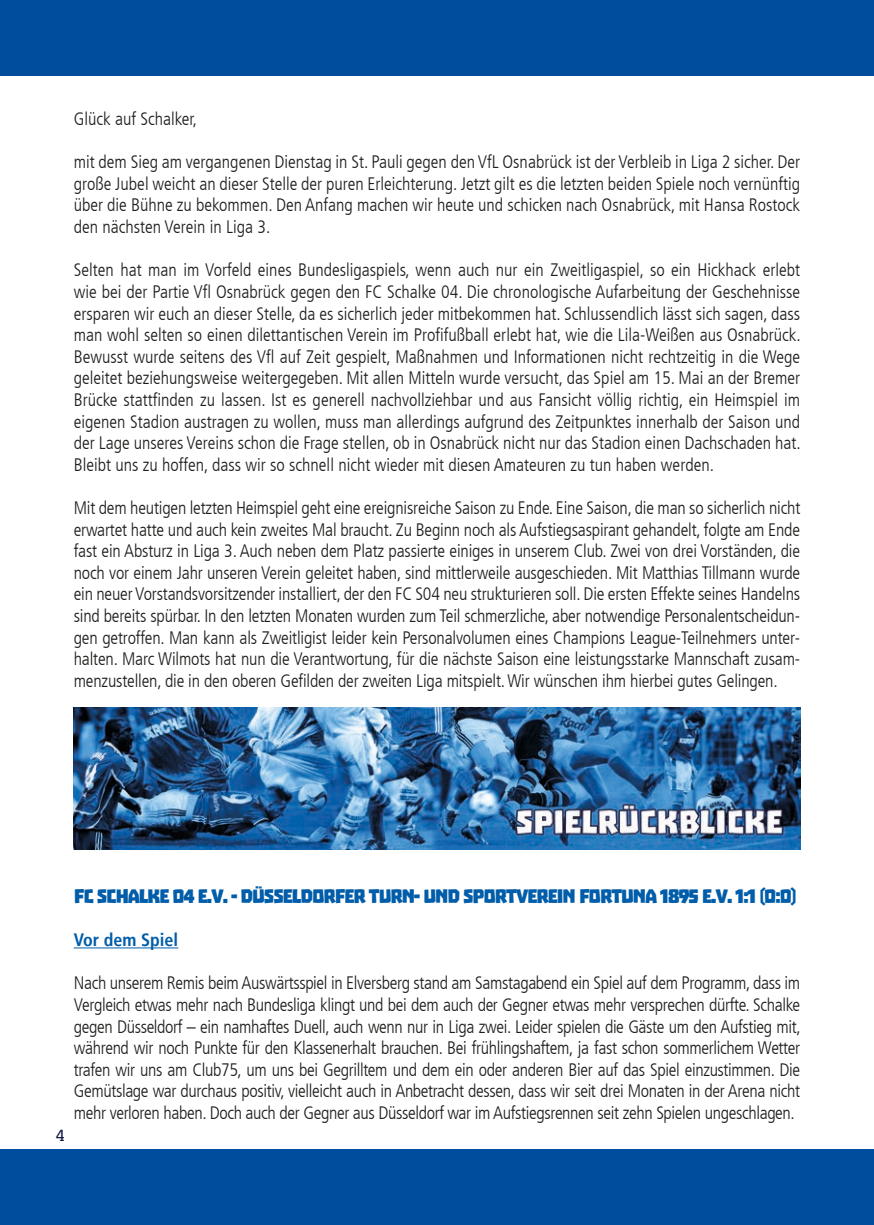
<style>
.page{position:relative;width:874px;height:1225px;background:#fff}
.page>*{position:absolute;margin:0;border:0;box-sizing:border-box;transform-origin:0 0}
._02_Headline_Rubriken{font:22px "Troika";letter-spacing:-.05em;color:#005da9}
._01_Fliestext{font:300 condensed 18px/21.6px "Frutiger LT";color:#1d1d1b;text-align:justify}
._03_Subheadline_Rubriken{font:700 condensed 18px "Frutiger LT";color:#005da9}
.t1{font:16px "Steinem";color:#131940}
</style>
<div class="page">
<hr style="left:74px;top:947px;width:104px;height:1px;background:#005da9">
<img style="left:74px;top:707px;width:725px;height:142px">
<div style="left:0;top:1149px;width:856px;height:76px;background:#004d9d"></div>
<div style="left:856px;top:0;width:17px;height:75px;background:#004d9d"></div>
<div style="left:856px;top:1149px;width:17px;height:75px;background:#004d9d"></div>
<div style="left:0;top:0;width:856px;height:75px;background:#004d9d"></div>
<p class="_01_Fliestext" style="left:74px;top:108px;width:125px">Glück auf Schalker,</p>
<p class="_01_Fliestext" style="left:74px;top:151px;width:727px">mit dem Sieg am vergangenen Dienstag in St. Pauli gegen den VfL Osnabrück ist der Verbleib in Liga 2 sicher. Der große Jubel weicht an dieser Stelle der puren Erleichterung. Jetzt gilt es die letzten beiden Spiele noch vernünftig über die Bühne zu bekommen. Den Anfang machen wir heute und schicken nach Osnabrück, mit Hansa Rostock den nächsten Verein in Liga 3.</p>
<p class="_01_Fliestext" style="left:74px;top:259px;width:728px">Selten hat man im Vorfeld eines Bundesligaspiels, wenn auch nur ein Zweitligaspiel, so ein Hickhack erlebt wie bei der Partie Vfl Osnabrück gegen den FC Schalke 04. Die chronologische Aufarbeitung der Geschehnisse ersparen wir euch an dieser Stelle, da es sicherlich jeder mitbekommen hat. Schlussendlich lässt sich sagen, dass man wohl selten so einen dilettantischen Verein im Profifußball erlebt hat, wie die Lila-Weißen aus Osnabrück.<br>Bewusst wurde seitens des Vfl auf Zeit gespielt, Maßnahmen und Informationen nicht rechtzeitig in die Wege geleitet beziehungsweise weitergegeben. Mit allen Mitteln wurde versucht, das Spiel am 15. Mai an der Bremer Brücke stattfinden zu lassen. Ist es generell nachvollziehbar und aus Fansicht völlig richtig, ein Heimspiel im eigenen Stadion austragen zu wollen, muss man allerdings aufgrund des Zeitpunktes innerhalb der Saison und der Lage unseres Vereins schon die Frage stellen, ob in Osnabrück nicht nur das Stadion einen Dachschaden hat.<br>Bleibt uns zu hoffen, dass wir so schnell nicht wieder mit diesen Amateuren zu tun haben werden.</p>
<p class="_01_Fliestext" style="left:74px;top:497px;width:727px">Mit dem heutigen letzten Heimspiel geht eine ereignisreiche Saison zu Ende. Eine Saison, die man so sicherlich nicht erwartet hatte und auch kein zweites Mal braucht. Zu Beginn noch als Aufstiegsaspirant gehandelt, folgte am Ende fast ein Absturz in Liga 3. Auch neben dem Platz passierte einiges in unserem Club. Zwei von drei Vorständen, die noch vor einem Jahr unseren Verein geleitet haben, sind mittlerweile ausgeschieden. Mit Matthias Tillmann wurde ein neuer Vorstandsvorsitzender installiert, der den FC S04 neu strukturieren soll. Die ersten Effekte seines Handelns sind bereits spürbar. In den letzten Monaten wurden zum Teil schmerzliche, aber notwendige Personalentscheidun&shy;gen getroffen. Man kann als Zweitligist leider kein Personalvolumen eines Champions League-Teilnehmers unter&shy;halten. Marc Wilmots hat nun die Verantwortung, für die nächste Saison eine leistungsstarke Mannschaft zusam&shy;menzustellen, die in den oberen Gefilden der zweiten Liga mitspielt. Wir wünschen ihm hierbei gutes Gelingen.</p>
<p class="t1" style="left:56px;top:1126px;width:10px">4</p>
<p class="_02_Headline_Rubriken" style="left:74px;top:883px;width:724px">FC SCHALKE 04 E.V. - DÜSSELDORFER TURN- UND SPORTVEREIN FORTUNA 1895 E.V. 1:1 (0:0)</p>
<p class="_03_Subheadline_Rubriken" style="left:74px;top:929px;width:106px">Vor dem Spiel</p>
<p class="_01_Fliestext" style="left:74px;top:972px;width:728px">Nach unserem Remis beim Auswärtsspiel in Elversberg stand am Samstagabend ein Spiel auf dem Programm, dass im Vergleich etwas mehr nach Bundesliga klingt und bei dem auch der Gegner etwas mehr versprechen dürfte. Schalke gegen Düsseldorf – ein namhaftes Duell, auch wenn nur in Liga zwei. Leider spielen die Gäste um den Aufstieg mit, während wir noch Punkte für den Klassenerhalt brauchen. Bei frühlingshaftem, ja fast schon sommerlichem Wetter trafen wir uns am Club75, um uns bei Gegrilltem und dem ein oder anderen Bier auf das Spiel einzustimmen. Die Gemütslage war durchaus positiv, vielleicht auch in Anbetracht dessen, dass wir seit drei Monaten in der Arena nicht mehr verloren haben. Doch auch der Gegner aus Düsseldorf war im Aufstiegsrennen seit zehn Spielen ungeschlagen.</p>
</div>
